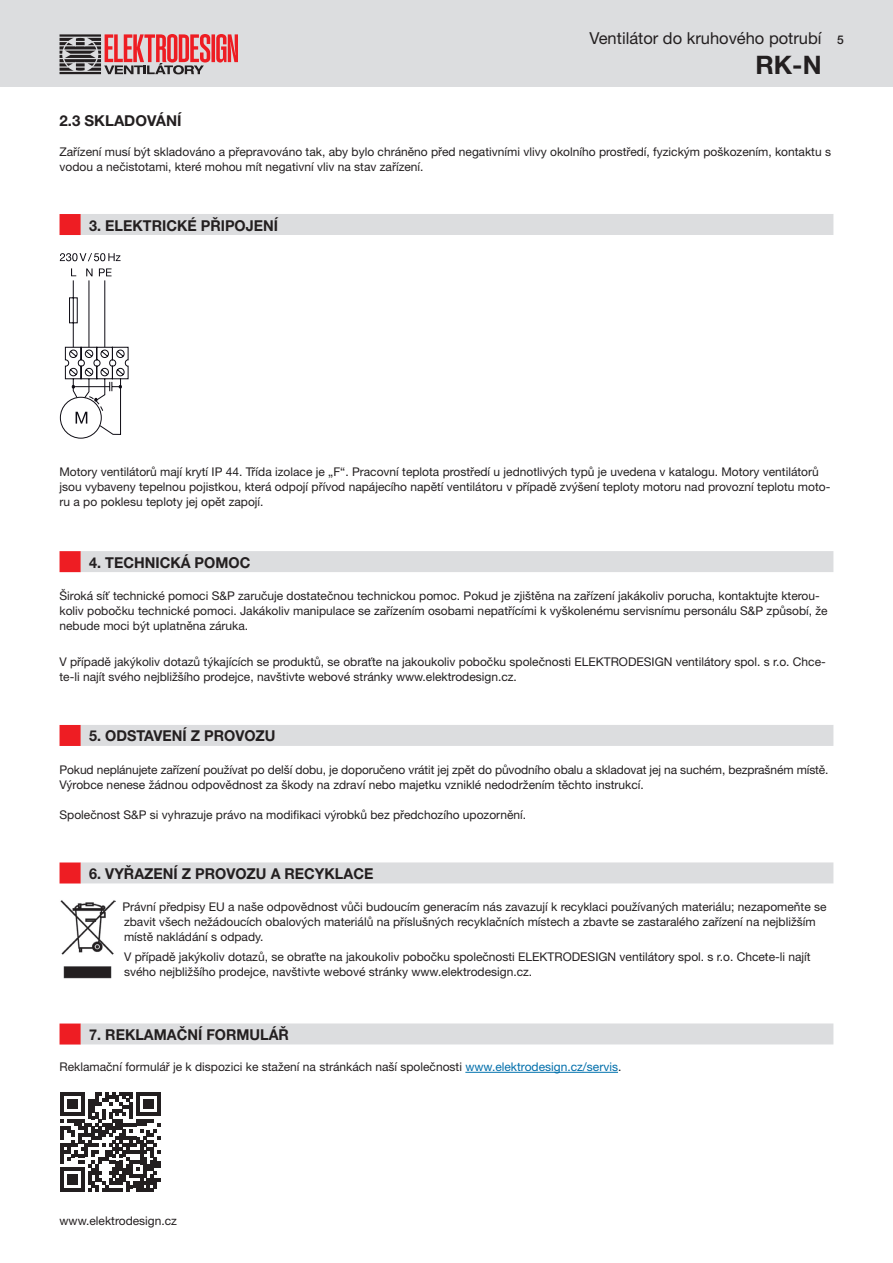
<style>
.page{position:relative;width:893px;height:1263px;background:#fff}
.page>*{position:absolute;margin:0;border:0;box-sizing:border-box;transform-origin:0 0}
.t1{font:700 25.5px "Helvetica Neue LT Pro";color:#231f20}
.t2{font:16.5px "Helvetica Neue LT Pro";color:#231f20}
.t3{font:700 15px "Helvetica Neue LT Pro";color:#231f20;scale:.96 1}
.t4{font:700 15px "Helvetica Neue LT Pro";color:#231f20}
.t5{font:12px/15px "Helvetica Neue LT Pro";color:#231f20}
.t6{font:500 12px "Helvetica Neue LT Pro";color:#231f20}
.s1{color:#006eaa}
</style>
<div class="page">
<div style="left:0;top:0;width:893px;height:87px;background:#dcdddf"></div>
<svg style="left:211px;top:34px;width:4px;height:28px"></svg>
<svg style="left:216px;top:34px;width:22px;height:29px"></svg>
<svg style="left:60px;top:34px;width:150px;height:40px"></svg>
<div style="left:60px;top:551px;width:21px;height:21px;background:#ee1d23"></div>
<div style="left:81px;top:551px;width:752px;height:21px;background:#dcdddf"></div>
<div style="left:60px;top:725px;width:21px;height:21px;background:#ee1d23"></div>
<div style="left:81px;top:725px;width:752px;height:21px;background:#dcdddf"></div>
<div style="left:60px;top:862px;width:21px;height:21px;background:#ee1d23"></div>
<div style="left:81px;top:862px;width:752px;height:21px;background:#dcdddf"></div>
<img style="left:60px;top:900px;width:56px;height:79px">
<hr style="left:465px;top:1072px;width:153px;height:1px;background:#0073ae">
<div style="left:60px;top:1023px;width:21px;height:21px;background:#ee1d23"></div>
<div style="left:81px;top:1023px;width:752px;height:21px;background:#dcdddf"></div>
<svg style="left:61px;top:1092px;width:100px;height:100px"></svg>
<div style="left:60px;top:214px;width:21px;height:21px;background:#ee1d23"></div>
<div style="left:81px;top:214px;width:752px;height:21px;background:#dcdddf"></div>
<div style="left:60px;top:397px;width:42px;height:42px;border:1px solid #0e0c14;border-radius:50%"></div>
<svg style="left:60px;top:253px;width:61px;height:8px"></svg>
<svg style="left:64px;top:268px;width:65px;height:167px"></svg>
<h2 class="t2" style="left:590px;top:28px;width:233px">Ventilátor do kruhového potrubí</h2>
<h1 class="t1" style="left:755px;top:49px;width:68px">RK-N</h1>
<p class="t6" style="left:837px;top:32px;width:8px">5</p>
<p class="t4" style="left:60px;top:111px;width:124px">2.3 SKLADOVÁNÍ</p>
<p class="t5" style="left:60px;top:143px;width:773px">Zařízení musí být skladováno a přepravováno tak, aby bylo chráněno před negativními vlivy okolního prostředí, fyzickým poškozením, kontaktu s vodou a nečistotami, které mohou mít negativní vliv na stav zařízení.</p>
<p class="t3" style="left:89px;top:216px;width:198px">3. ELEKTRICKÉ PŘIPOJENÍ</p>
<p class="t5" style="left:60px;top:463px;width:772px">Motory ventilátorů mají krytí IP 44. Třída izolace je „F“. Pracovní teplota prostředí u jednotlivých typů je uvedena v katalogu. Motory ventilátorů jsou vybaveny tepelnou pojistkou, která odpojí přívod napájecího napětí ventilátoru v případě zvýšení teploty motoru nad provozní teplotu moto&shy;ru a po poklesu teploty jej opět zapojí.</p>
<p class="t3" style="left:89px;top:553px;width:169px">4. TECHNICKÁ POMOC</p>
<p class="t5" style="left:60px;top:588px;width:770px">Široká síť technické pomoci S&amp;P zaručuje dostatečnou technickou pomoc. Pokud je zjištěna na zařízení jakákoliv porucha, kontaktujte kterou&shy;koliv pobočku technické pomoci. Jakákoliv manipulace se zařízením osobami nepatřícími k vyškolenému servisnímu personálu S&amp;P způsobí, že nebude moci být uplatněna záruka.</p>
<p class="t5" style="left:60px;top:654px;width:768px">V případě jakýkoliv dotazů týkajících se produktů, se obraťte na jakoukoliv pobočku společnosti ELEKTRODESIGN ventilátory spol. s r.o. Chce&shy;te-li najít svého nejbližšího prodejce, navštivte webové stránky www.elektrodesign.cz.</p>
<p class="t3" style="left:89px;top:727px;width:196px">5. ODSTAVENÍ Z PROVOZU</p>
<p class="t5" style="left:60px;top:762px;width:770px">Pokud neplánujete zařízení používat po delší dobu, je doporučeno vrátit jej zpět do původního obalu a skladovat jej na suchém, bezprašném místě.<br>Výrobce nenese žádnou odpovědnost za škody na zdraví nebo majetku vzniklé nedodržením těchto instrukcí.</p>
<p class="t5" style="left:60px;top:807px;width:468px">Společnost S&amp;P si vyhrazuje právo na modifikaci výrobků bez předchozího upozornění.</p>
<p class="t3" style="left:89px;top:864px;width:297px">6. VYŘAZENÍ Z PROVOZU A RECYKLACE</p>
<p class="t5" style="left:122px;top:899px;width:706px">Právní předpisy EU a naše odpovědnost vůči budoucím generacím nás zavazují k recyklaci používaných materiálu; nezapomeňte se zbavit všech nežádoucích obalových materiálů na příslušných recyklačních místech a zbavte se zastaralého zařízení na nejbližším místě nakládání s odpady.</p>
<p class="t5" style="left:124px;top:948px;width:688px">V případě jakýkoliv dotazů, se obraťte na jakoukoliv pobočku společnosti ELEKTRODESIGN ventilátory spol. s r.o. Chcete-li najít svého nejbližšího prodejce, navštivte webové stránky www.elektrodesign.cz.</p>
<p class="t3" style="left:89px;top:1025px;width:210px">7. REKLAMAČNÍ FORMULÁŘ</p>
<p class="t5" style="left:60px;top:1059px;width:563px">Reklamační formulář je k dispozici ke stažení na stránkách naší společnosti <span class="s1">www.elektrodesign.cz/servis</span>.</p>
<p class="t5" style="left:60px;top:1213px;width:119px">www.elektrodesign.cz</p>
</div>
